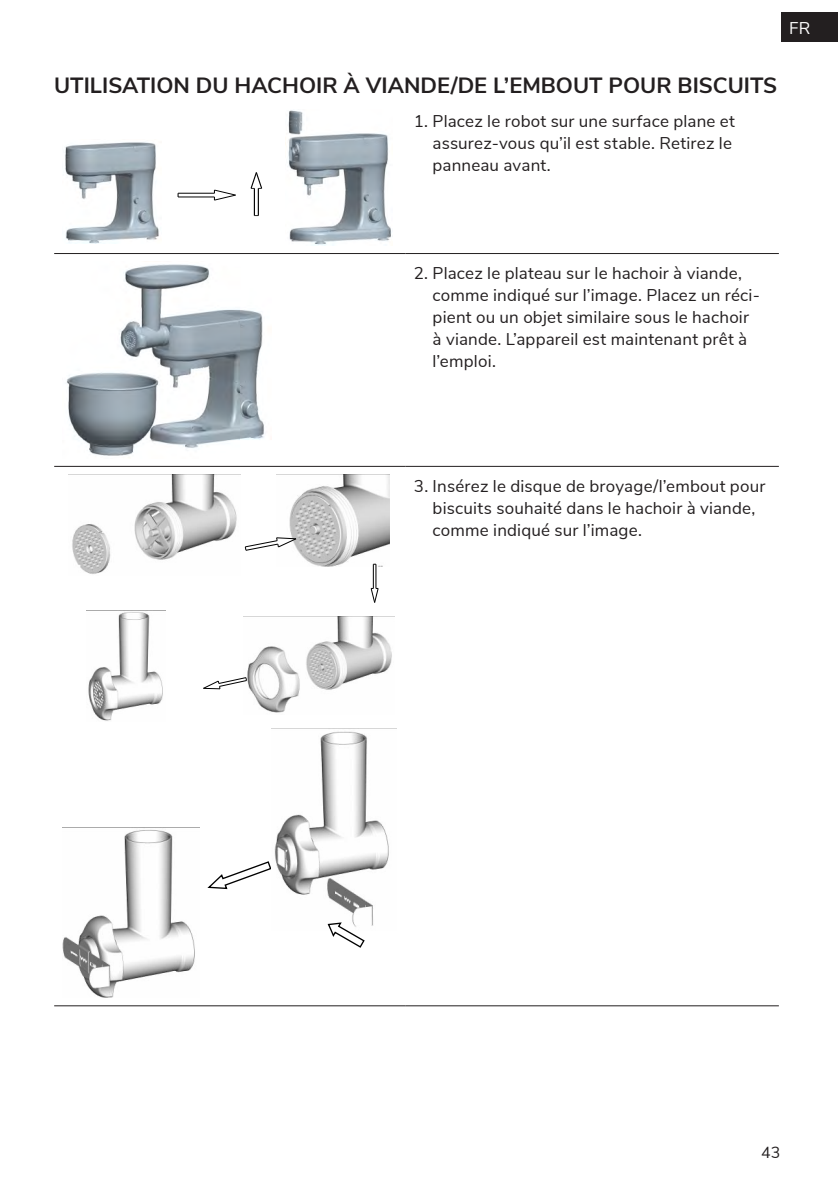
<style>
.page{position:relative;width:838px;height:1193px;background:#fff}
.page>*{position:absolute;margin:0;border:0;box-sizing:border-box;transform-origin:0 0}
.t1{font:700 22px "Nunito Sans";color:#231f20}
.t2{font:17px/22px "Nunito Sans";letter-spacing:.01em;color:#231f20}
.t3{font:17px "Nunito Sans";color:#fff}
.t4{font:16px "Nunito Sans";color:#231f20}
</style>
<div class="page">
<div style="left:781px;top:12px;width:57px;height:30px;background:#231f20"></div>
<hr style="left:54px;top:253px;width:352px;height:1px;background:#231f20">
<hr style="left:406px;top:253px;width:373px;height:1px;background:#231f20">
<hr style="left:54px;top:466px;width:352px;height:1px;background:#231f20">
<hr style="left:406px;top:466px;width:373px;height:1px;background:#231f20">
<hr style="left:54px;top:1005px;width:352px;height:1px;background:#231f20">
<hr style="left:406px;top:1005px;width:373px;height:1px;background:#231f20">
<img style="left:285px;top:110px;width:106px;height:135px">
<img style="left:65px;top:142px;width:94px;height:101px">
<hr style="left:178px;top:197px;width:36px;height:1px;background:#000">
<hr style="left:178px;top:193px;width:36px;height:1px;background:#000">
<svg style="left:214px;top:190px;width:22px;height:10px"></svg>
<svg style="left:251px;top:172px;width:11px;height:44px"></svg>
<img style="left:66px;top:264px;width:198px;height:192px">
<img style="left:86px;top:610px;width:80px;height:111px">
<img style="left:276px;top:474px;width:113px;height:92px">
<img style="left:68px;top:474px;width:173px;height:100px">
<svg style="left:245px;top:534px;width:52px;height:16px"></svg>
<img style="left:243px;top:616px;width:151px;height:97px">
<svg style="left:371px;top:564px;width:7px;height:38px"></svg>
<svg style="left:203px;top:667px;width:45px;height:30px"></svg>
<svg style="left:207px;top:861px;width:64px;height:29px"></svg>
<img style="left:62px;top:827px;width:138px;height:170px">
<img style="left:274px;top:731px;width:115px;height:195px">
<svg style="left:327px;top:921px;width:39px;height:27px"></svg>
<p class="t3" style="left:789px;top:15px;width:23px">FR</p>
<p class="t1" style="left:54px;top:70px;width:724px">UTILISATION DU HACHOIR À VIANDE/DE L’EMBOUT POUR BISCUITS</p>
<p class="t2" style="left:432px;top:109px;width:304px;text-indent:-19px">1. Placez le robot sur une surface plane et assurez-vous qu’il est stable. Retirez le panneau avant.</p>
<p class="t2" style="left:433px;top:261px;width:329px;text-indent:-19px">2. Placez le plateau sur le hachoir à viande, comme indiqué sur l’image. Placez un réci&shy;pient ou un objet similaire sous le hachoir à viande. L’appareil est maintenant prêt à l’emploi.</p>
<p class="t2" style="left:433px;top:473px;width:334px;text-indent:-19px">3. Insérez le disque de broyage/l’embout pour biscuits souhaité dans le hachoir à viande, comme indiqué sur l’image.</p>
<p class="t4" style="left:761px;top:1140px;width:21px">43</p>
</div>
